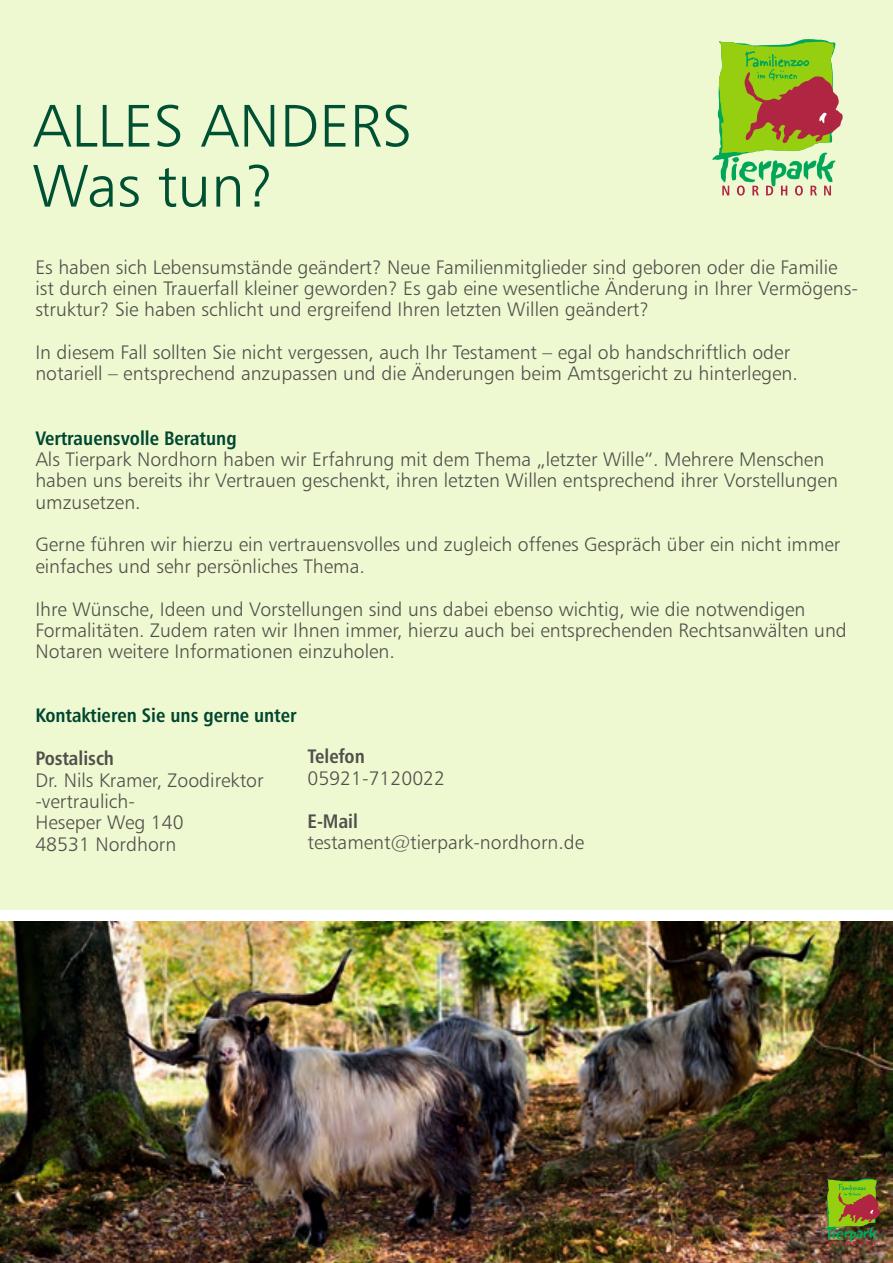
<style>
.page{position:relative;width:893px;height:1263px;background:#fff}
.page>*{position:absolute;margin:0;border:0;box-sizing:border-box;transform-origin:0 0}
.t1{font:60px/60px "Humanist 777 BT Light B";color:#005033}
.t2{font:19.5px/21.3px "Humanist 777 BT Light B";color:#504f4b}
.t3{font:19.5px "Humanist 777 BT Bold Condensed B";color:#004630}
.t4{font:19.5px "Humanist 777 BT Bold Condensed B";color:#504f4b}
</style>
<div class="page">
<div style="left:0;top:0;width:893px;height:910px;background:#eef9d1"></div>
<svg style="left:712px;top:39px;width:131px;height:157px"></svg>
<img style="left:0;top:921px;width:892px;height:342px">
<img style="left:825px;top:1178px;width:55px;height:67px">
<h1 class="t1" style="left:33px;top:101px;width:381px">ALLES ANDERS<br>Was tun?</h1>
<p class="t2" style="left:35px;top:258px;width:824px">Es haben sich Lebensumstände geändert? Neue Familienmitglieder sind geboren oder die Familie ist durch einen Trauerfall kleiner geworden? Es gab eine wesentliche Änderung in Ihrer Vermögens&shy;struktur? Sie haben schlicht und ergreifend Ihren letzten Willen geändert?</p>
<p class="t2" style="left:35px;top:343px;width:764px">In diesem Fall sollten Sie nicht vergessen, auch Ihr Testament – egal ob handschriftlich oder notariell – entsprechend anzupassen und die Änderungen beim Amtsgericht zu hinterlegen.</p>
<p class="t3" style="left:35px;top:430px;width:203px">Vertrauensvolle Beratung</p>
<p class="t2" style="left:35px;top:450px;width:804px">Als Tierpark Nordhorn haben wir Erfahrung mit dem Thema „letzter Wille“. Mehrere Menschen haben uns bereits ihr Vertrauen geschenkt, ihren letzten Willen entsprechend ihrer Vorstellungen umzusetzen.</p>
<p class="t2" style="left:35px;top:536px;width:806px">Gerne führen wir hierzu ein vertrauensvolles und zugleich offenes Gespräch über ein nicht immer einfaches und sehr persönliches Thema.</p>
<p class="t2" style="left:35px;top:600px;width:813px">Ihre Wünsche, Ideen und Vorstellungen sind uns dabei ebenso wichtig, wie die notwendigen<br>Formalitäten. Zudem raten wir Ihnen immer, hierzu auch bei entsprechenden Rechtsanwälten und<br>Notaren weitere Informationen einzuholen.</p>
<p class="t3" style="left:35px;top:708px;width:263px">Kontaktieren Sie uns gerne unter</p>
<p class="t4" style="left:35px;top:750px;width:80px">Postalisch</p>
<p class="t2" style="left:35px;top:771px;width:230px">Dr. Nils Kramer, Zoodirektor -vertraulich-<br>Heseper Weg 140<br>48531 Nordhorn</p>
<p class="t4" style="left:307px;top:749px;width:59px">Telefon</p>
<p class="t2" style="left:307px;top:769px;width:139px">05921-7120022</p>
<p class="t4" style="left:307px;top:813px;width:52px">E-Mail</p>
<p class="t2" style="left:307px;top:833px;width:278px">testament@tierpark-nordhorn.de</p>
</div>
